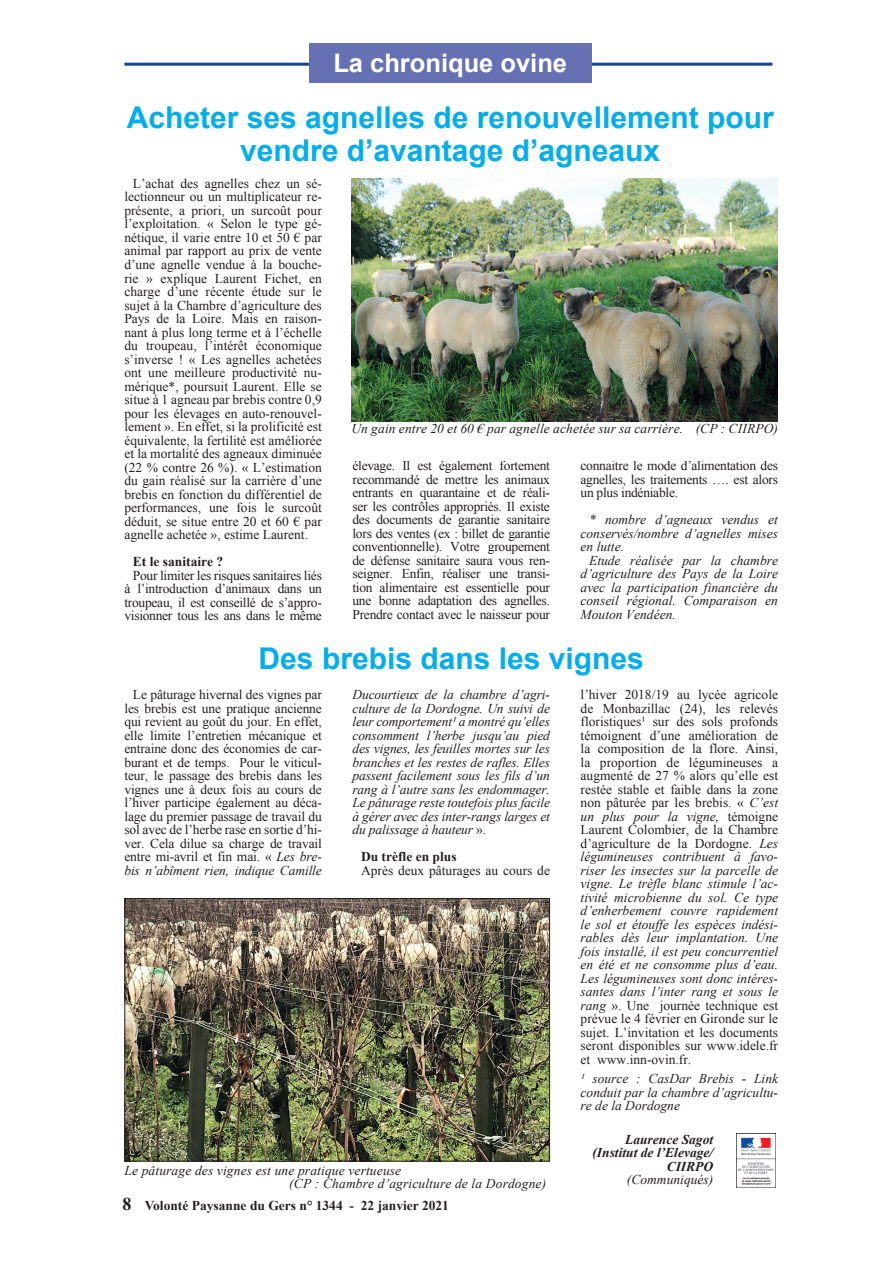
<style>
.page{position:relative;width:893px;height:1263px;background:#fff}
.page>*{position:absolute;margin:0;border:0;box-sizing:border-box;transform-origin:0 0}
.t1{font:700 30px/33px "Arial";color:#00aeef;text-align:center}
.t2{font:700 25.5px "Arial";color:#fff}
.t3{font:13.5px/13.5px "Times New Roman";letter-spacing:-.01em;color:#231f20;text-align:justify}
.t4{font:italic 13.5px/13.5px "Times New Roman";color:#231f20;text-align:justify}
.t5{font:700 13.5px "Times New Roman";color:#231f20}
.t6{font:italic 700 13.5px/13.5px "Times New Roman";color:#231f20;text-align:right}
.s1{font-style:italic}
.s2{font-style:normal}
.s3{font-size:18px}
</style>
<div class="page">
<hr style="left:124px;top:63px;width:415px;height:3px;background:#144396">
<hr style="left:589px;top:63px;width:183px;height:3px;background:#144396">
<div style="left:309px;top:43px;width:283px;height:40px;background:#6571b2"></div>
<img style="left:351px;top:179px;width:426px;height:242px">
<img style="left:126px;top:900px;width:422px;height:259px">
<div style="left:124px;top:898px;width:426px;height:263px;border:1px solid #231f20"></div>
<img style="left:736px;top:1133px;width:40px;height:54px">
<h2 class="t2" style="left:333px;top:46px;width:235px">La chronique ovine</h2>
<h1 class="t1" style="left:127px;top:102px;width:648px">Acheter ses agnelles de renouvellement pour vendre d’avantage d’agneaux</h1>
<p class="t3" style="left:124px;top:176px;width:199px;text-indent:9px">L’achat des agnelles chez un sé&shy;lectionneur ou un multiplicateur re&shy;présente, a priori, un surcoût pour l’exploitation. « Selon le type gé&shy;nétique, il varie entre 10 et 50 € par animal par rapport au prix de vente d’une agnelle vendue à la bouche&shy;rie » explique Laurent Fichet, en charge d’une récente étude sur le sujet à la Chambre d’agriculture des Pays de la Loire. Mais en raison&shy;nant à plus long terme et à l’échelle du troupeau, l’intérêt économique s’inverse ! « Les agnelles achetées ont une meilleure productivité nu&shy;mérique*, poursuit Laurent. Elle se situe à 1 agneau par brebis contre 0,9 pour les élevages en auto-renouvel&shy;lement ». En effet, si la prolificité est équivalente, la fertilité est améliorée et la mortalité des agneaux diminuée (22 % contre 26 %). « L’estimation du gain réalisé sur la carrière d’une brebis en fonction du différentiel de performances, une fois le surcoût déduit, se situe entre 20 et 60 € par agnelle achetée », estime Laurent.</p>
<p class="t5" style="left:133px;top:552px;width:92px">Et le sanitaire ?</p>
<p class="t3" style="left:124px;top:568px;width:199px;text-indent:9px">Pour limiter les risques sanitaires liés à l’introduction d’animaux dans un troupeau, il est conseillé de s’appro&shy;visionner tous les ans dans le même</p>
<p class="t4" style="left:351px;top:422px;width:428px">Un gain entre 20 et 60 € par agnelle achetée sur sa carrière. (CP : CIIRPO)</p>
<p class="t3" style="left:352px;top:459px;width:199px">élevage. Il est également fortement recommandé de mettre les animaux entrants en quarantaine et de réali&shy;ser les contrôles appropriés. Il existe des documents de garantie sanitaire lors des ventes (ex : billet de garantie conventionnelle). Votre groupement de défense sanitaire saura vous ren&shy;seigner. Enfin, réaliser une transi&shy;tion alimentaire est essentielle pour une bonne adaptation des agnelles.<br>Prendre contact avec le naisseur pour</p>
<p class="t3" style="left:581px;top:459px;width:199px">connaitre le mode d’alimentation des agnelles, les traitements …. est alors un plus indéniable.</p>
<p class="t4" style="left:581px;top:513px;width:199px;text-indent:9px">* nombre d’agneaux vendus et conservés/nombre d’agnelles mises en lutte.</p>
<p class="t4" style="left:581px;top:553px;width:199px;text-indent:9px">Etude réalisée par la chambre d’agriculture des Pays de la Loire avec la participation financière du conseil régional. Comparaison en Mouton Vendéen.</p>
<h1 class="t1" style="left:259px;top:643px;width:387px">Des brebis dans les vignes</h1>
<p class="t3" style="left:124px;top:687px;width:199px;text-indent:9px">Le pâturage hivernal des vignes par les brebis est une pratique ancienne qui revient au goût du jour. En effet, elle limite l’entretien mécanique et entraine donc des économies de car&shy;burant et de temps. Pour le viticul&shy;teur, le passage des brebis dans les vignes une à deux fois au cours de l’hiver participe également au déca&shy;lage du premier passage de travail du sol avec de l’herbe rase en sortie d’hi&shy;ver. Cela dilue sa charge de travail entre mi-avril et fin mai. « <span class="s1">Les bre&shy;bis n’abîment rien, indique Camille</span></p>
<p class="t4" style="left:352px;top:687px;width:199px">Ducourtieux de la chambre d’agri&shy;culture de la Dordogne. Un suivi de leur comportement¹ a montré qu’elles consomment l’herbe jusqu’au pied des vignes, les feuilles mortes sur les branches et les restes de rafles. Elles passent facilement sous les fils d’un rang à l’autre sans les endommager.<br>Le pâturage reste toutefois plus facile à gérer avec des inter-rangs larges et du palissage à hauteur <span class="s2">».</span></p>
<p class="t5" style="left:361px;top:847px;width:97px">Du trèfle en plus</p>
<p class="t3" style="left:361px;top:863px;width:190px">Après deux pâturages au cours de</p>
<p class="t4" style="left:289px;top:1163px;width:258px;text-indent:-165px">Le pâturage des vignes est une pratique vertueuse<br>(CP : Chambre d’agriculture de la Dordogne)</p>
<p class="t5" style="left:122px;top:1196px;width:328px"><span class="s3">8</span> Volonté Paysanne du Gers n° 1344 - 22 janvier 2021</p>
<p class="t3" style="left:581px;top:687px;width:199px">l’hiver 2018/19 au lycée agricole de Monbazillac (24), les relevés floristiques¹ sur des sols profonds témoignent d’une amélioration de la composition de la flore. Ainsi, la proportion de légumineuses a augmenté de 27 % alors qu’elle est restée stable et faible dans la zone non pâturée par les brebis. « <span class="s1">C’est un plus pour la vigne,</span> témoigne Laurent Colombier, de la Chambre d’agriculture de la Dordogne. <span class="s1">Les légumineuses contribuent à favo&shy;riser les insectes sur la parcelle de vigne. Le trèfle blanc stimule l’ac&shy;tivité microbienne du sol. Ce type d’enherbement couvre rapidement le sol et étouffe les espèces indési&shy;rables dès leur implantation. Une fois installé, il est peu concurrentiel en été et ne consomme plus d’eau.<br>Les légumineuses sont donc intéres&shy;santes dans l’inter rang et sous le rang</span> ». Une journée technique est prévue le 4 février en Gironde sur le sujet. L’invitation et les documents seront disponibles sur www.idele.fr et www.inn-ovin.fr.</p>
<p class="t4" style="left:581px;top:1072px;width:199px">¹ source : CasDar Brebis - Link conduit par la chambre d’agricultu&shy;re de la Dordogne</p>
<p class="t6" style="left:592px;top:1132px;width:122px">Laurence Sagot (Institut de l’Elevage/<br>CIIRPO</p>
<p class="t4" style="left:627px;top:1173px;width:88px">(Communiqués)</p>
</div>
